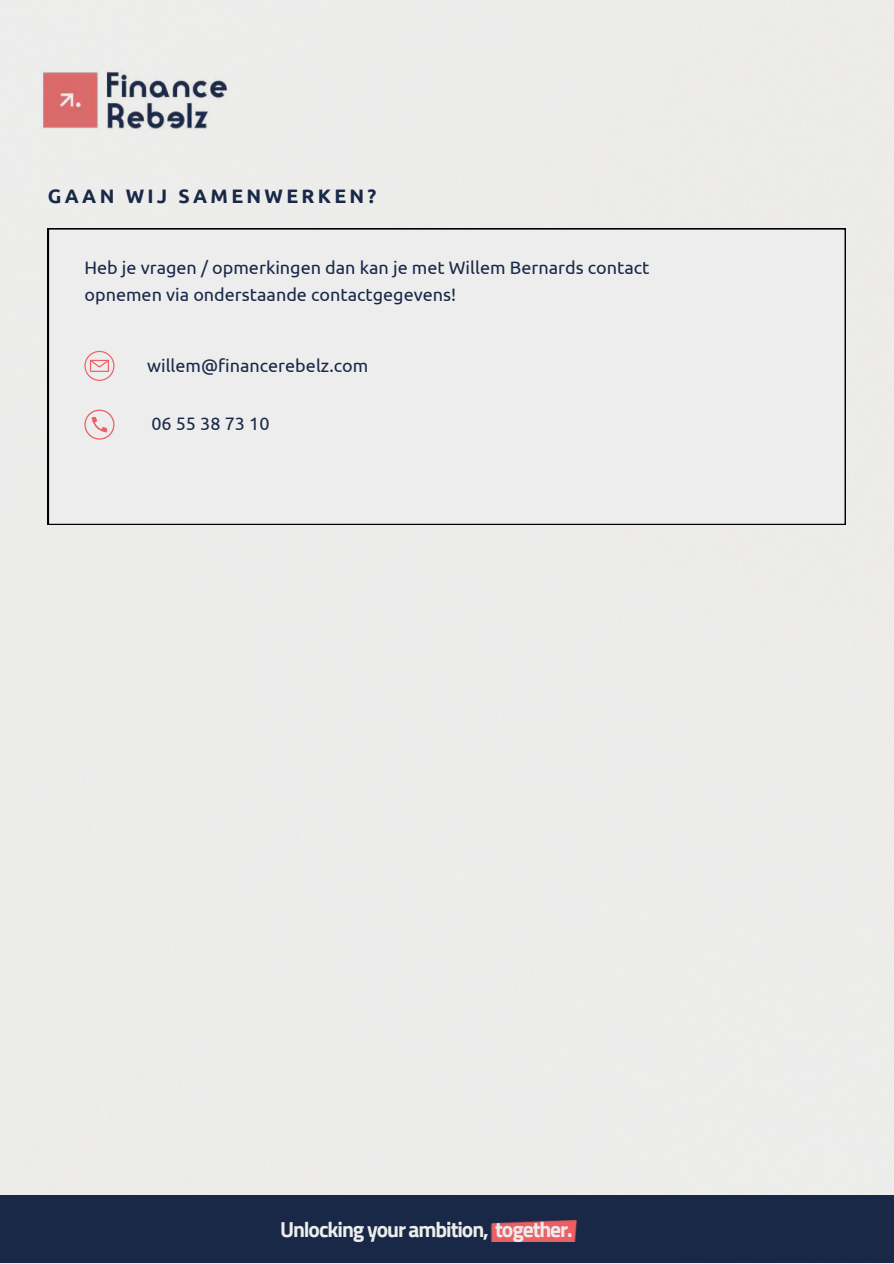
<style>
.page{position:relative;width:894px;height:1264px;background:#fff}
.page>*{position:absolute;margin:0;border:0;box-sizing:border-box;transform-origin:0 0}
.t1{font:700 21.6px "Cairo";letter-spacing:-.05em;color:#ededed}
.t2{font:700 19.5px "Ubuntu";letter-spacing:.17em;color:#192847}
.t3{font:18px/27px "Ubuntu";color:#192847}
</style>
<div class="page">
<div style="left:0;top:0;width:893px;height:1263px;background:#edeceb"></div>
<div style="left:0;top:1195px;width:893px;height:67px;background:#192847"></div>
<img style="left:490px;top:1219px;width:87px;height:22px">
<img style="left:28px;top:58px;width:215px;height:84px">
<div style="left:48px;top:228px;width:796px;height:296px;background:#ededed"></div>
<svg style="left:84px;top:409px;width:30px;height:30px"></svg>
<svg style="left:84px;top:351px;width:30px;height:30px"></svg>
<p class="t2" style="left:48px;top:184px;width:330px">GAAN WIJ SAMENWERKEN?</p>
<p class="t3" style="left:84px;top:253px;width:566px">Heb je vragen / opmerkingen dan kan je met Willem Bernards contact opnemen via onderstaande contactgegevens!</p>
<p class="t3" style="left:147px;top:351px;width:223px">willem@financerebelz.com</p>
<p class="t3" style="left:151px;top:410px;width:120px">06 55 38 73 10</p>
<p class="t1" style="left:280px;top:1216px;width:294px">Unlocking your ambition, together.</p>
</div>
